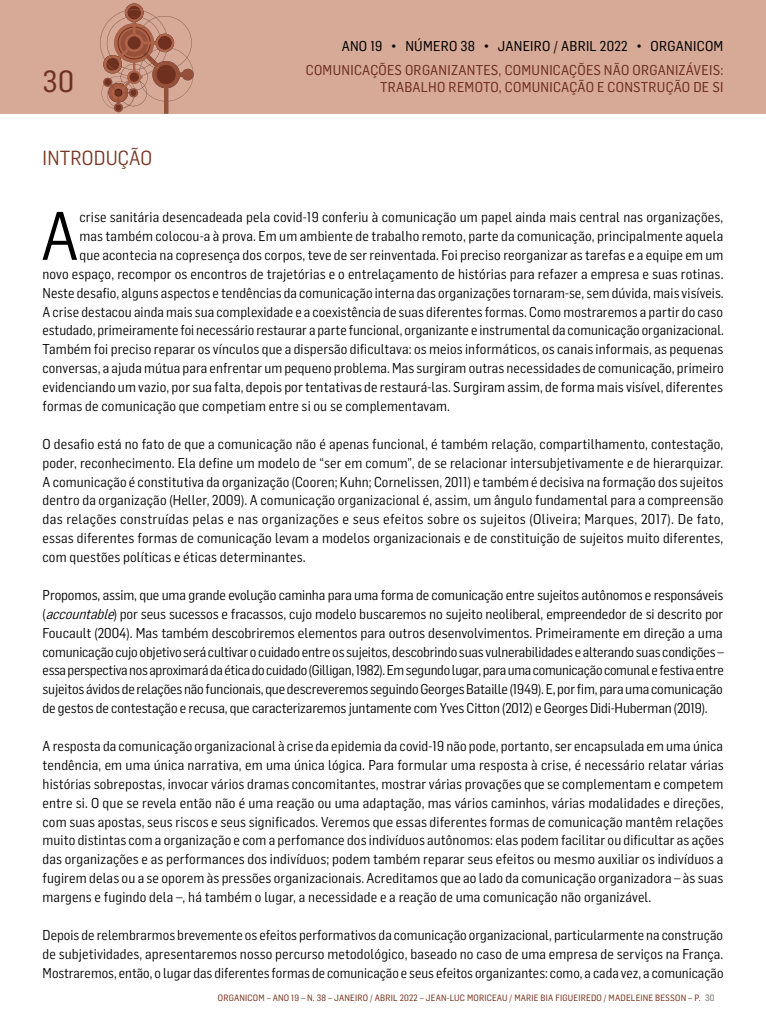
<style>
.page{position:relative;width:766px;height:1021px;background:#fff}
.page>*{position:absolute;margin:0;border:0;box-sizing:border-box;transform-origin:0 0}
.t1{font:67px "Flama Semicondensed";color:#000}
.t2{font:30px "Flama Semicondensed Basic";color:#703020}
.t3{font:20px "Flama Semicondensed";letter-spacing:.01em;color:#793622}
.t4{font:14px/18.9px "Flama Semicondensed";letter-spacing:.01em;color:#000;text-align:justify}
.t5{font:14px/16.8px "Flama Semicondensed Basic";letter-spacing:.02em;color:#703020;text-align:right}
.t6{font:14px "Flama Semicondensed Basic";letter-spacing:.02em;color:#000}
.t7{font:9px "Flama Semicondensed Basic";letter-spacing:.02em;color:#793622}
.s1{font-style:italic}
.s2{color:#9d9d9c}
</style>
<div class="page">
<div style="left:0;top:0;width:765px;height:113px;background:#d7aa98"></div>
<svg style="left:100px;top:3px;width:93px;height:110px"></svg>
<div style="left:158px;top:36px;width:14px;height:14px;background:#703020;border-radius:50%"></div>
<div style="left:104px;top:79px;width:7px;height:7px;background:#703020;border-radius:3px"></div>
<div style="left:128px;top:36px;width:13px;height:13px;background:#703020;border-radius:50%"></div>
<div style="left:115px;top:89px;width:7px;height:7px;background:#703020;border-radius:3px"></div>
<div style="left:129px;top:72px;width:10px;height:10px;background:#703020;border-radius:5px"></div>
<h2 class="t2" style="left:43px;top:62px;width:33px">30</h2>
<h3 class="t3" style="left:43px;top:145px;width:111px">INTRODUÇÃO</h3>
<p class="t6" style="left:341px;top:37px;width:383px">ANO 19 • NÚMERO 38 • JANEIRO / ABRIL 2022 • ORGANICOM</p>
<p class="t5" style="left:306px;top:61px;width:419px">COMUNICAÇÕES ORGANIZANTES, COMUNICAÇÕES NÃO ORGANIZÁVEIS:<br>TRABALHO REMOTO, COMUNICAÇÃO E CONSTRUÇÃO DE SI</p>
<h1 class="t1" style="left:41px;top:193px;width:40px">A</h1>
<p class="t4" style="left:79px;top:207px;width:645px">crise sanitária desencadeada pela covid-19 conferiu à comunicação um papel ainda mais central nas organizações,</p>
<p class="t4" style="left:79px;top:226px;width:645px">mas também colocou-a à prova. Em um ambiente de trabalho remoto, parte da comunicação, principalmente aquela</p>
<p class="t4" style="left:79px;top:245px;width:645px">que acontecia na copresença dos corpos, teve de ser reinventada. Foi preciso reorganizar as tarefas e a equipe em um</p>
<p class="t4" style="left:43px;top:264px;width:682px">novo espaço, recompor os encontros de trajetórias e o entrelaçamento de histórias para refazer a empresa e suas rotinas.</p>
<p class="t4" style="left:43px;top:282px;width:682px">Neste desafio, alguns aspectos e tendências da comunicação interna das organizações tornaram-se, sem dúvida, mais visíveis.</p>
<p class="t4" style="left:43px;top:301px;width:681px">A crise destacou ainda mais sua complexidade e a coexistência de suas diferentes formas. Como mostraremos a partir do caso</p>
<p class="t4" style="left:43px;top:320px;width:682px">estudado, primeiramente foi necessário restaurar a parte funcional, organizante e instrumental da comunicação organizacional.</p>
<p class="t4" style="left:43px;top:339px;width:682px">Também foi preciso reparar os vínculos que a dispersão dificultava: os meios informáticos, os canais informais, as pequenas</p>
<p class="t4" style="left:43px;top:358px;width:682px">conversas, a ajuda mútua para enfrentar um pequeno problema. Mas surgiram outras necessidades de comunicação, primeiro</p>
<p class="t4" style="left:43px;top:377px;width:681px">evidenciando um vazio, por sua falta, depois por tentativas de restaurá-las. Surgiram assim, de forma mais visível, diferentes</p>
<p class="t4" style="left:43px;top:396px;width:409px">formas de comunicação que competiam entre si ou se complementavam.</p>
<p class="t4" style="left:43px;top:434px;width:682px">O desafio está no fato de que a comunicação não é apenas funcional, é também relação, compartilhamento, contestação, poder, reconhecimento. Ela define um modelo de “ser em comum”, de se relacionar intersubjetivamente e de hierarquizar.<br>A comunicação é constitutiva da organização (Cooren; Kuhn; Cornelissen, 2011) e também é decisiva na formação dos sujeitos dentro da organização (Heller, 2009). A comunicação organizacional é, assim, um ângulo fundamental para a compreensão das relações construídas pelas e nas organizações e seus efeitos sobre os sujeitos (Oliveira; Marques, 2017). De fato, essas diferentes formas de comunicação levam a modelos organizacionais e de constituição de sujeitos muito diferentes, com questões políticas e éticas determinantes.</p>
<p class="t4" style="left:43px;top:585px;width:682px">Propomos, assim, que uma grande evolução caminha para uma forma de comunicação entre sujeitos autônomos e responsáveis (<span class="s1">accountable</span>) por seus sucessos e fracassos, cujo modelo buscaremos no sujeito neoliberal, empreendedor de si descrito por Foucault (2004). Mas também descobriremos elementos para outros desenvolvimentos. Primeiramente em direção a uma comunicação cujo objetivo será cultivar o cuidado entre os sujeitos, descobrindo suas vulnerabilidades e alterando suas condições – essa perspectiva nos aproximará da ética do cuidado (Gilligan, 1982). Em segundo lugar, para uma comunicação comunal e festiva entre sujeitos ávidos de relações não funcionais, que descreveremos seguindo Georges Bataille (1949). E, por fim, para uma comunicação de gestos de contestação e recusa, que caracterizaremos juntamente com Yves Citton (2012) e Georges Didi-Huberman (2019).</p>
<p class="t4" style="left:43px;top:736px;width:682px">A resposta da comunicação organizacional à crise da epidemia da covid-19 não pode, portanto, ser encapsulada em uma única tendência, em uma única narrativa, em uma única lógica. Para formular uma resposta à crise, é necessário relatar várias histórias sobrepostas, invocar vários dramas concomitantes, mostrar várias provações que se complementam e competem entre si. O que se revela então não é uma reação ou uma adaptação, mas vários caminhos, várias modalidades e direções, com suas apostas, seus riscos e seus significados. Veremos que essas diferentes formas de comunicação mantêm relações muito distintas com a organização e com a perfomance dos indivíduos autônomos: elas podem facilitar ou dificultar as ações das organizações e as performances dos indivíduos; podem também reparar seus efeitos ou mesmo auxiliar os indivíduos a fugirem delas ou a se oporem às pressões organizacionais. Acreditamos que ao lado da comunicação organizadora – às suas margens e fugindo dela –, há também o lugar, a necessidade e a reação de uma comunicação não organizável.</p>
<p class="t4" style="left:43px;top:924px;width:682px">Depois de relembrarmos brevemente os efeitos performativos da comunicação organizacional, particularmente na construção de subjetividades, apresentaremos nosso percurso metodológico, baseado no caso de uma empresa de serviços na França.<br>Mostraremos, então, o lugar das diferentes formas de comunicação e seus efeitos organizantes: como, a cada vez, a comunicação</p>
<p class="t7" style="left:218px;top:992px;width:262px">ORGANICOM – ANO 19 – N. 38 – JANEIRO / ABRIL 2022 – JEAN-LUC MORICEA</p>
<p class="t7" style="left:502px;top:992px;width:24px">U / MARIE</p>
<p class="t7" style="left:540px;top:992px;width:38px">BIA FIGUEIRE</p>
<p class="t7" style="left:591px;top:992px;width:41px">DO / MADELEINE</p>
<p class="t7" style="left:655px;top:992px;width:61px">BESSON – P. <span class="s2">30</span></p>
</div>
